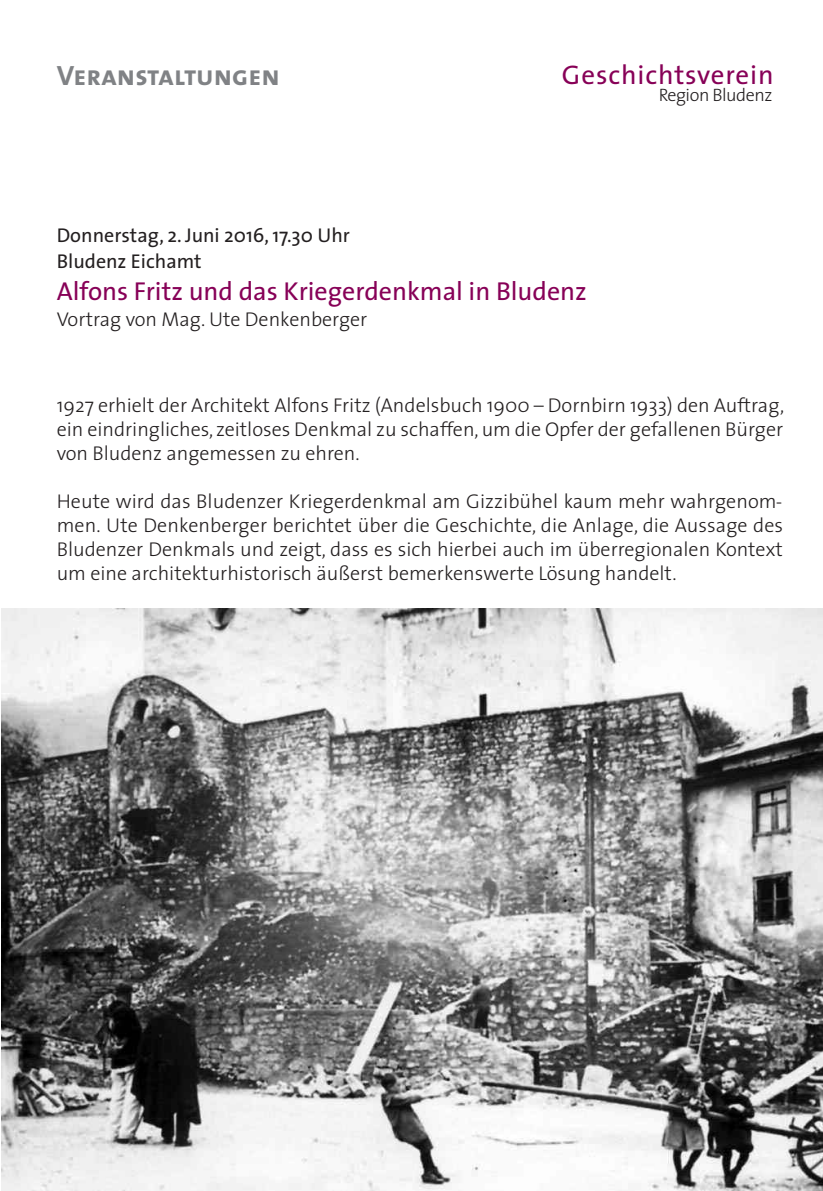
<style>
.page{position:relative;width:823px;height:1191px;background:#fff}
.page>*{position:absolute;margin:0;border:0;box-sizing:border-box;transform-origin:0 0}
.t1{font:28px "The Sans Bold Caps";color:#808285}
.t2{font:27px "The Sans";letter-spacing:.035em;color:#870157}
.t3{font:26px "The Sans";color:#870157}
.t4{font:300 20px/24px "The Sans";color:#231f20;text-align:justify}
.t5{font:20px/26px "The Sans";color:#231f20}
.t6{font:300 18px "The Sans";letter-spacing:-.025em;color:#231f20}
</style>
<div class="page">
<img style="left:2px;top:609px;width:820px;height:582px">
<h1 class="t1" style="left:57px;top:66px;width:224px">Veranstaltungen</h1>
<h2 class="t2" style="left:561px;top:65px;width:213px">Geschichtsverein</h2>
<p class="t6" style="left:658px;top:88px;width:115px">Region Bludenz</p>
<p class="t5" style="left:57px;top:224px;width:294px">Donnerstag, 2. Juni 2016, 17.30 Uhr<br>Bludenz Eichamt</p>
<h3 class="t3" style="left:57px;top:281px;width:531px">Alfons Fritz und das Kriegerdenkmal in Bludenz</h3>
<p class="t4" style="left:57px;top:309px;width:312px">Vortrag von Mag. Ute Denkenberger</p>
<p class="t4" style="left:57px;top:395px;width:728px">1927 erhielt der Architekt Alfons Fritz (Andelsbuch 1900 – Dornbirn 1933) den Auftrag, ein eindringliches, zeitloses Denkmal zu schaffen,um die Opfer der gefallenen Bürger von Bludenz angemessen zu ehren.</p>
<p class="t4" style="left:57px;top:491px;width:727px">Heute wird das Bludenzer Kriegerdenkmal am Gizzibühel kaum mehr wahrgenom&shy;men. Ute Denkenberger berichtet über die Geschichte, die Anlage, die Aussage des Bludenzer Denkmals und zeigt, dass es sich hierbei auch im überregionalen Kontext um eine architekturhistorisch äußerst bemerkenswerte Lösung handelt.</p>
</div>
